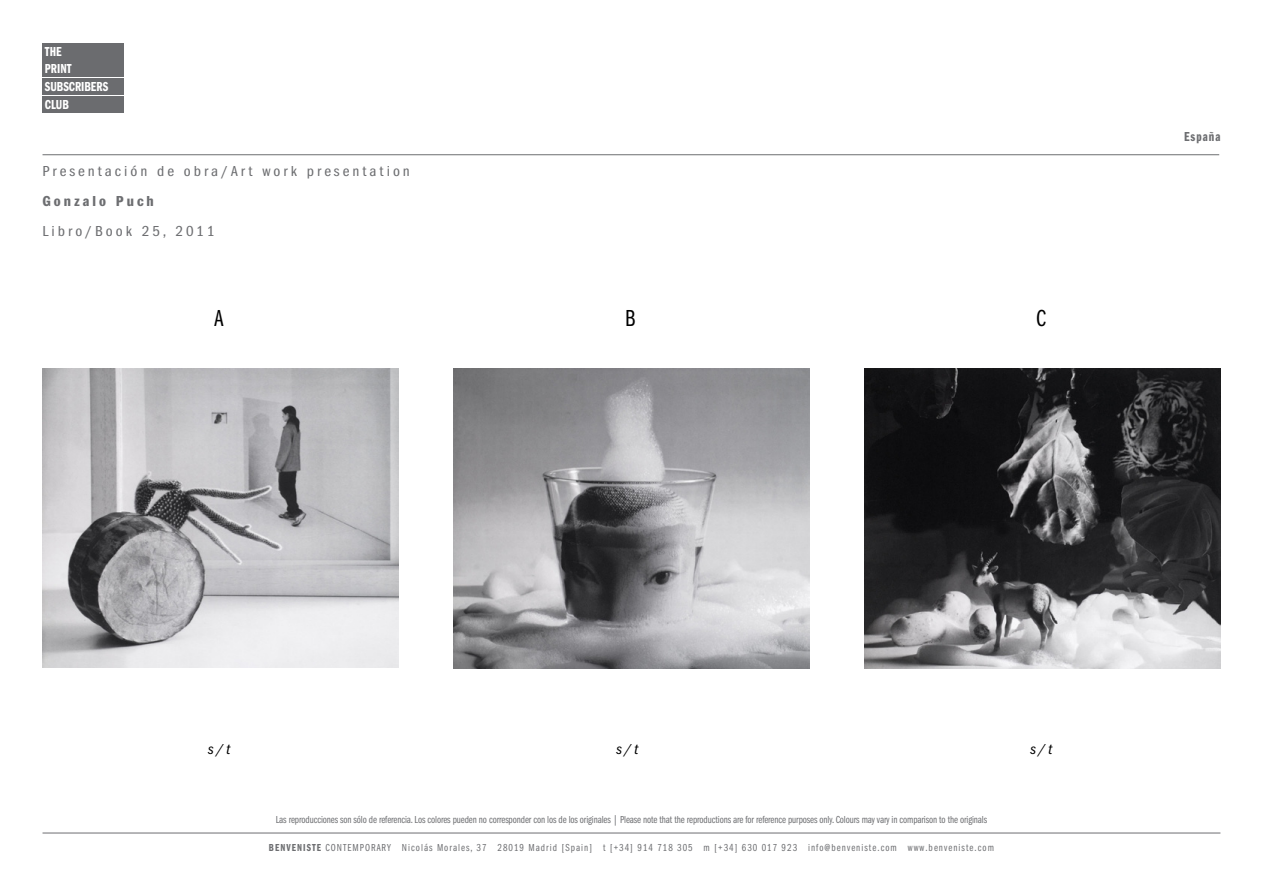
<style>
.page{position:relative;width:1263px;height:893px;background:#fff}
.page>*{position:absolute;margin:0;border:0;box-sizing:border-box;transform-origin:0 0}
.t1{font:24px "ITC Franklin Gothic Std Bk Cp";color:#000}
.t2{font:15px "ITC Franklin Gothic Std Bk Cp";letter-spacing:.17em;color:#6d6e71;scale:1.18 1}
.t3{font:15px "ITC Franklin Gothic Std Dm Cp";letter-spacing:.17em;color:#6d6e71;scale:1.18 1}
.t4{font:15px "ITC Franklin Gothic Std Bk Cp It";color:#000;scale:1.18 1}
.t5{font:13.5px/17.7px "ITC Franklin Gothic Std Dm Cp";color:#fff}
.t6{font:13.5px "ITC Franklin Gothic Std Dm Cp";letter-spacing:.075em;color:#6d6e71}
.t7{font:10.5px "ITC Franklin Gothic Std Bk Cp";letter-spacing:-.01em;color:#6d6e71}
.t8{font:10.5px "ITC Franklin Gothic Std Bk Cp";letter-spacing:.1em;color:#6d6e71}
.s1{font-family:"ITC Franklin Gothic Std Dm Cp"}
</style>
<div class="page">
<hr style="left:43px;top:154px;width:1176px;height:1px;background:#6d6e71">
<hr style="left:43px;top:833px;width:1177px;height:1px;background:#6d6e71">
<div style="left:43px;top:43px;width:81px;height:16px;background:#6b6c6f"></div>
<div style="left:43px;top:61px;width:81px;height:16px;background:#6b6c6f"></div>
<div style="left:43px;top:78px;width:81px;height:17px;background:#6b6c6f"></div>
<div style="left:43px;top:96px;width:81px;height:16px;background:#6b6c6f"></div>
<img style="left:43px;top:368px;width:355px;height:300px">
<img style="left:453px;top:368px;width:356px;height:300px">
<img style="left:864px;top:368px;width:356px;height:300px">
<p class="t5" style="left:45px;top:43px;width:65px">THE<br>PRINT<br>SUBSCRIBERS<br>CLUB</p>
<h2 class="t2" style="left:43px;top:163px;width:313px">Presentación de obra/Art work presentation</h2>
<h2 class="t3" style="left:43px;top:193px;width:96px">Gonzalo Puch</h2>
<h2 class="t2" style="left:43px;top:223px;width:147px">Libro/Book 25, 2011</h2>
<h1 class="t1" style="left:215px;top:305px;width:10px">A</h1>
<h1 class="t1" style="left:625px;top:305px;width:12px">B</h1>
<h1 class="t1" style="left:1036px;top:305px;width:11px">C</h1>
<p class="t6" style="left:1184px;top:129px;width:38px">España</p>
<h2 class="t4" style="left:208px;top:741px;width:20px">s/t</h2>
<h2 class="t4" style="left:616px;top:741px;width:20px">s/t</h2>
<h2 class="t4" style="left:1030px;top:741px;width:20px">s/t</h2>
<p class="t7" style="left:276px;top:813px;width:713px">Las reproducciones son sólo de referencia. Los colores pueden no corresponder con los de los originales | Please note that the reproductions are for reference purposes only. Colours may vary in comparison to the originals</p>
<p class="t8" style="left:269px;top:841px;width:726px"><span class="s1">BENVENISTE</span> CONTEMPORARY Nicolás Morales, 37 28019 Madrid [Spain] t [+34] 914 718 305 m [+34] 630 017 923 info@benveniste.com www.benveniste.com</p>
</div>
